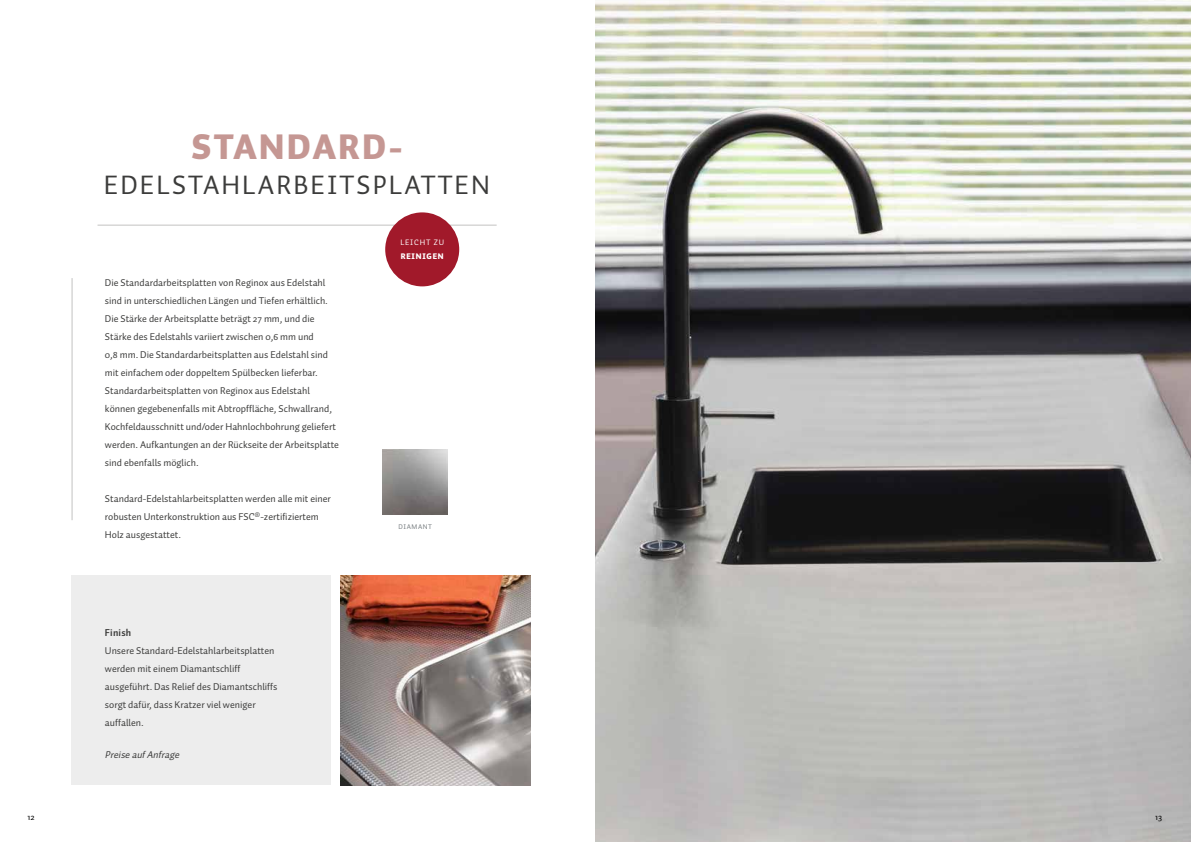
<style>
.page{position:relative;width:1191px;height:842px;background:#fff}
.page>*{position:absolute;margin:0;border:0;box-sizing:border-box;transform-origin:0 0}
.t1{font:900 35px "Auto Pro";letter-spacing:.075em;color:#c59793}
.t2{font:27px "Auto Pro";letter-spacing:.075em;color:#3c3c3b}
.t3{font:10px/18px "Auto Pro";color:#3c3c3b}
.t4{font:italic 10px "Auto Pro";color:#3c3c3b}
.t5{font:700 10px "Auto Pro";letter-spacing:.02em;color:#3c3c3b}
.t6{font:9px "Auto Pro";color:#000}
.t7{font:8px "Auto Pro";letter-spacing:.1em;color:#fff}
.t8{font:900 8px "Auto Pro";letter-spacing:.1em;color:#fff}
.t9{font:6.9px "Auto Pro";letter-spacing:.09em;color:#73797c}
</style>
<div class="page">
<div style="left:71px;top:575px;width:259px;height:210px;background:#ededed"></div>
<img style="left:340px;top:575px;width:190px;height:210px">
<hr style="left:72px;top:278px;width:1px;height:242px;background:#3e3c39">
<img style="left:383px;top:450px;width:64px;height:64px">
<hr style="left:97px;top:225px;width:399px;height:1px;background:#3e3c39">
<div style="left:385px;top:212px;width:74px;height:74px;background:#a1192a;border-radius:50%"></div>
<img style="left:596px;top:0;width:595px;height:842px">
<h1 class="t1" style="left:191px;top:121px;width:212px">STANDARD-</h1>
<h2 class="t2" style="left:104px;top:166px;width:387px">EDELSTAHLARBEITSPLATTEN</h2>
<p class="t3" style="left:105px;top:273px;width:236px">Die Standardarbeitsplatten von Reginox aus Edelstahl sind in unterschiedlichen Längen und Tiefen erhältlich.<br>Die Stärke der Arbeitsplatte beträgt 27 mm, und die Stärke des Edelstahls variiert zwischen 0,6 mm und<br>0,8 mm. Die Standardarbeitsplatten aus Edelstahl sind mit einfachem oder doppeltem Spülbecken lieferbar.<br>Standardarbeitsplatten von Reginox aus Edelstahl können gegebenenfalls mit Abtropffläche, Schwallrand, Kochfeldausschnitt und/oder Hahnlochbohrung geliefert werden. Aufkantungen an der Rückseite der Arbeitsplatte sind ebenfalls möglich.</p>
<p class="t3" style="left:105px;top:489px;width:227px">Standard-Edelstahlarbeitsplatten werden alle mit einer robusten Unterkonstruktion aus FSC®-zertifiziertem<br>Holz ausgestattet.</p>
<p class="t5" style="left:105px;top:626px;width:28px">Finish</p>
<p class="t3" style="left:105px;top:641px;width:174px">Unsere Standard-Edelstahlarbeitsplatten werden mit einem Diamantschliff ausgeführt. Das Relief des Diamantschliffs sorgt dafür, dass Kratzer viel weniger auffallen.</p>
<p class="t4" style="left:105px;top:748px;width:78px">PreiseaufAnfrage</p>
<p class="t7" style="left:400px;top:236px;width:45px">LEICHT ZU</p>
<p class="t8" style="left:401px;top:250px;width:44px">REINIGEN</p>
<p class="t9" style="left:398px;top:521px;width:35px">DIAMANT</p>
<p class="t6" style="left:27px;top:811px;width:9px">12</p>
<p class="t6" style="left:1155px;top:811px;width:8px">13</p>
</div>
